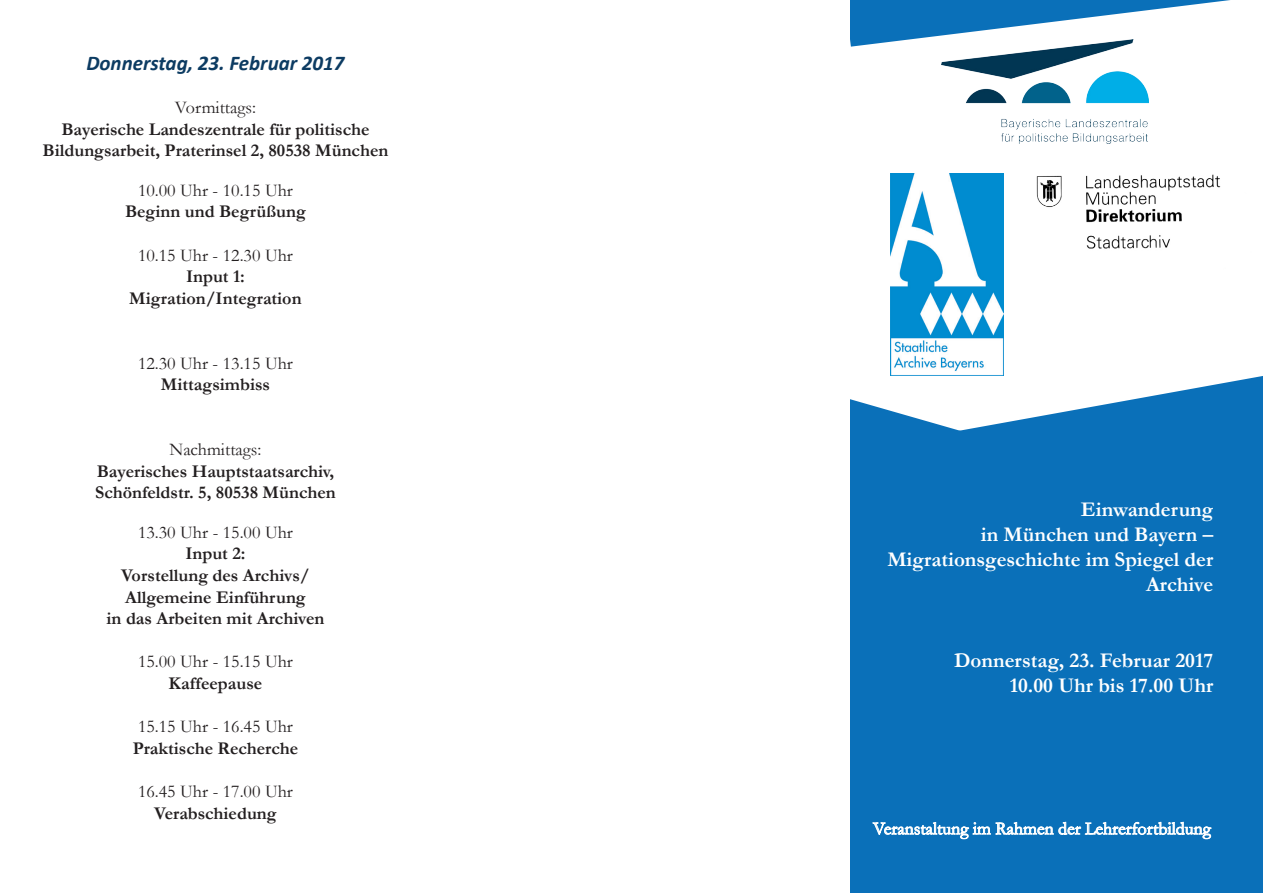
<style>
.page{position:relative;width:1263px;height:893px;background:#fff}
.page>*{position:absolute;margin:0;border:0;box-sizing:border-box;transform-origin:0 0}
.t1{font:700 21px/25.2px "Garamond";color:#fff;text-align:right}
.t2{font:italic 700 21px "Calibri";color:#0c3b62}
.t3{font:700 18px/21.6px "Garamond";color:#231f20;text-align:center}
.t4{font:18px "Garamond";color:#231f20}
.t5{font:18px "Garamond";color:#fff}
</style>
<div class="page">
<svg style="left:1158px;top:376px;width:105px;height:58px;fill:#0a70b9"></svg>
<svg style="left:850px;top:395px;width:328px;height:39px;fill:#0a70b9"></svg>
<div style="left:850px;top:434px;width:413px;height:459px;background:#0a70b9"></div>
<svg style="left:872px;top:821px;width:340px;height:18px"></svg>
<svg style="left:850px;top:0;width:380px;height:47px"></svg>
<img style="left:1036px;top:174px;width:185px;height:75px">
<img style="left:891px;top:173px;width:112px;height:203px">
<img style="left:941px;top:39px;width:207px;height:105px">
<p class="t2" style="left:86px;top:49px;width:260px">Donnerstag, 23. Februar 2017</p>
<p class="t4" style="left:175px;top:95px;width:83px">Vormittags:</p>
<p class="t3" style="left:43px;top:118px;width:347px">Bayerische Landeszentrale für politische<br>Bildungsarbeit, Praterinsel 2, 80538 München</p>
<p class="t4" style="left:138px;top:178px;width:156px">10.00 Uhr - 10.15 Uhr</p>
<p class="t3" style="left:125px;top:201px;width:182px">Beginn und Begrüßung</p>
<p class="t4" style="left:138px;top:243px;width:156px">10.15 Uhr - 12.30 Uhr</p>
<p class="t3" style="left:129px;top:266px;width:174px">Input 1:<br>Migration/Integration</p>
<p class="t4" style="left:138px;top:351px;width:156px">12.30 Uhr - 13.15 Uhr</p>
<p class="t3" style="left:161px;top:374px;width:111px">Mittagsimbiss</p>
<p class="t4" style="left:169px;top:437px;width:94px">Nachmittags:</p>
<p class="t3" style="left:95px;top:460px;width:242px;text-align:left">Bayerisches Hauptstaatsarchiv,<br>Schönfeldstr. 5, 80538 München</p>
<p class="t4" style="left:138px;top:520px;width:156px">13.30 Uhr - 15.00 Uhr</p>
<p class="t3" style="left:107px;top:543px;width:219px">Input 2:<br>Vorstellung des Archivs/<br>Allgemeine Einführung<br>in das Arbeiten mit Archiven</p>
<p class="t4" style="left:138px;top:650px;width:156px">15.00 Uhr - 15.15 Uhr</p>
<p class="t3" style="left:169px;top:673px;width:95px">Kaffeepause</p>
<p class="t4" style="left:138px;top:714px;width:156px">15.15 Uhr - 16.45 Uhr</p>
<p class="t3" style="left:133px;top:737px;width:167px">Praktische Recherche</p>
<p class="t4" style="left:138px;top:779px;width:156px">16.45 Uhr - 17.00 Uhr</p>
<p class="t3" style="left:154px;top:802px;width:124px">Verabschiedung</p>
<p class="t1" style="left:887px;top:497px;width:327px">Einwanderung<br>in München und Bayern –<br>Migrationsgeschichte im Spiegel der<br>Archive</p>
<p class="t1" style="left:954px;top:648px;width:261px">Donnerstag, 23. Februar 2017<br>10.00 Uhr bis 17.00 Uhr</p>
<p class="t5" style="left:873px;top:816px;width:339px">Veranstaltung im Rahmen der Lehrerfortbildung</p>
</div>
